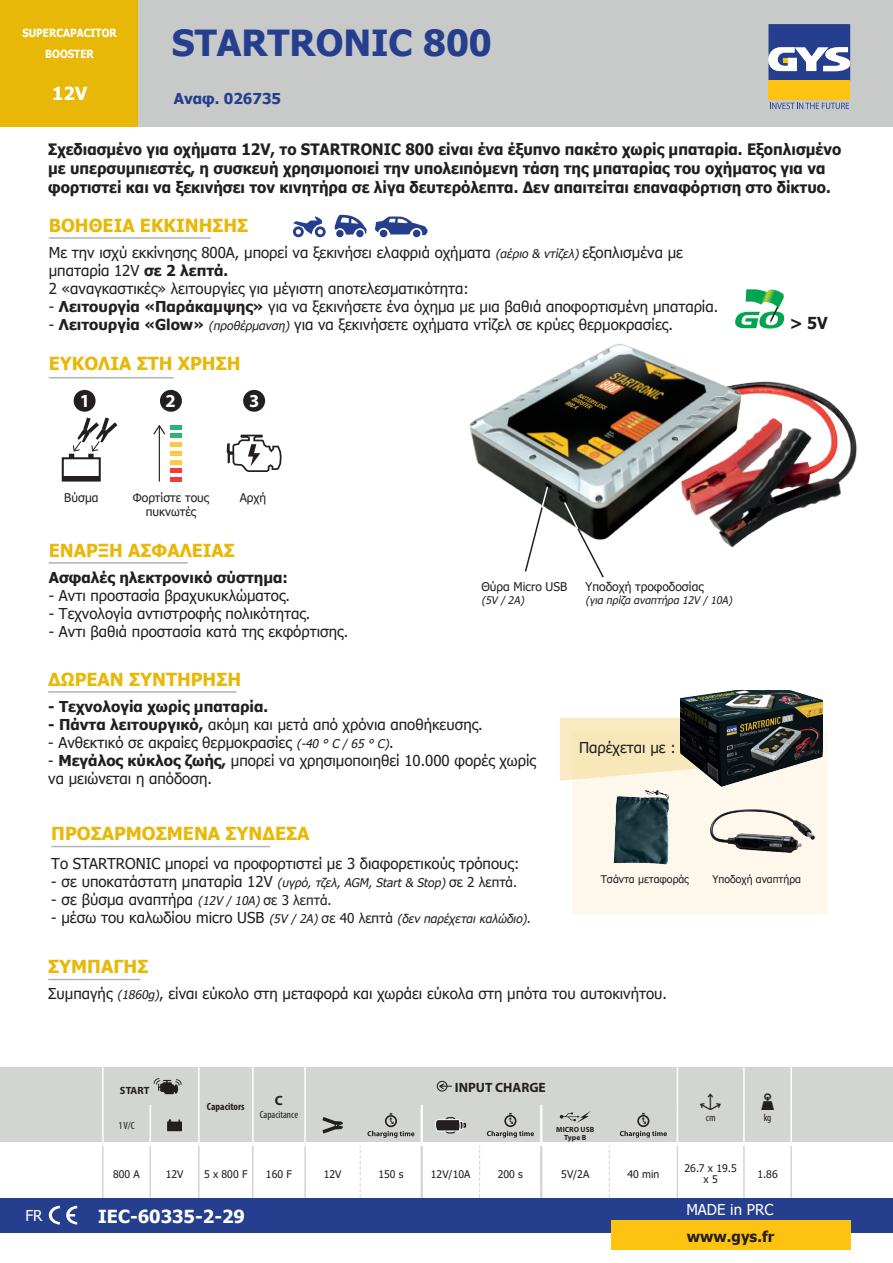
<style>
.page{position:relative;width:893px;height:1263px;background:#fff}
.page>*{position:absolute;margin:0;border:0;box-sizing:border-box;transform-origin:0 0}
.t1{font:700 36px "Tahoma";color:#253f8e}
.t2{font:700 18.45px "Myriad Pro";color:#fff}
.t3{font:700 18px "Tahoma";color:#e8b809}
.t4{font:700 18px "Tahoma";color:#fff}
.t5{font:700 16.5px "Tahoma";color:#231f20;scale:.95 1}
.t6{font:700 15.75px/18.9px "Tahoma";color:#231f20;scale:.95 1}
.t7{font:15px/18px "Tahoma";color:#231f20}
.t8{font:700 15px "Tahoma";color:#231f20}
.t9{font:15px "Tahoma";color:#fff}
.t10{font:700 15px "Tahoma";color:#253f8e}
.t11{font:700 13.5px "Myriad Pro";color:#231f20}
.t12{font:italic 12px "Tahoma";color:#231f20}
.t13{font:12px/14.4px "Tahoma";color:#231f20;text-align:center}
.t14{font:700 11.25px/21px "Tahoma";color:#fff;text-align:center;scale:.9 1}
.t15{font:10.5px/10.5px "Tahoma";color:#231f20;text-align:center}
.t16{font:italic 10.5px "Tahoma";color:#231f20}
.t17{font:condensed 10.5px "Myriad Pro";color:#231f20}
.t18{font:700 condensed 10.5px "Myriad Pro";color:#231f20}
.t19{font:700 10.5px "Myriad Pro";color:#231f20}
.t20{font:700 7.5px/7.5px "Myriad Pro";color:#231f20;text-align:center}
.s1{font-style:italic;font-size:12px}
.s2{font-weight:700}
.s3{font-size:13.5px}
.s4{font-style:normal;font-size:15px}
.s5{font-style:normal;font-size:13.5px}
</style>
<div class="page">
<img style="left:469px;top:344px;width:388px;height:204px">
<div style="left:0;top:1067px;width:893px;height:75px;background:#d3d5d3"></div>
<hr style="left:102px;top:1067px;width:2px;height:38px;background:#fff">
<hr style="left:198px;top:1067px;width:2px;height:38px;background:#fff">
<hr style="left:252px;top:1067px;width:2px;height:38px;background:#fff">
<hr style="left:304px;top:1067px;width:2px;height:38px;background:#fff">
<hr style="left:677px;top:1067px;width:1px;height:38px;background:#fff">
<hr style="left:743px;top:1067px;width:2px;height:38px;background:#fff">
<hr style="left:102px;top:1105px;width:2px;height:41px;background:#fff">
<hr style="left:102px;top:1146px;width:2px;height:55px;background:#d3d5d3">
<hr style="left:790px;top:1146px;width:2px;height:55px;background:#d3d5d3">
<hr style="left:790px;top:1067px;width:2px;height:38px;background:#fff">
<hr style="left:790px;top:1105px;width:2px;height:41px;background:#fff">
<div style="left:137px;top:0;width:756px;height:127px;background:#c8c9c9"></div>
<div style="left:0;top:1198px;width:893px;height:34px;background:#253f8e"></div>
<div style="left:768px;top:81px;width:82px;height:19px;background:#fec210"></div>
<svg style="left:768px;top:24px;width:82px;height:57px;background:#6475a9"></svg>
<svg style="left:770px;top:103px;width:79px;height:6px"></svg>
<div style="left:0;top:0;width:137px;height:127px;background:#e8b809"></div>
<div style="left:611px;top:1221px;width:239px;height:29px;background:#fec210"></div>
<svg style="left:49px;top:1206px;width:11px;height:18px"></svg>
<svg style="left:66px;top:1206px;width:11px;height:18px"></svg>
<div style="left:560px;top:718px;width:120px;height:62px;background:#f9eac1"></div>
<svg style="left:573px;top:732px;width:255px;height:181px;background:#fbf4e2"></svg>
<hr style="left:48px;top:979px;width:92px;height:1px;background:#b2b5b5">
<hr style="left:49px;top:377px;width:125px;height:1px;background:#b2b5b5">
<hr style="left:49px;top:237px;width:162px;height:2px;background:#b2b5b5">
<hr style="left:48px;top:691px;width:188px;height:2px;background:#b2b5b5">
<hr style="left:49px;top:562px;width:139px;height:2px;background:#b2b5b5">
<img style="left:609px;top:790px;width:65px;height:77px">
<img style="left:708px;top:805px;width:109px;height:52px">
<div style="left:243px;top:390px;width:22px;height:22px;background:#231f20;border-radius:50%"></div>
<div style="left:160px;top:390px;width:22px;height:22px;background:#231f20;border-radius:50%"></div>
<div style="left:74px;top:390px;width:22px;height:22px;background:#231f20;border-radius:50%"></div>
<div style="left:62px;top:457px;width:39px;height:25px;border:2px solid #231f20"></div>
<hr style="left:63px;top:476px;width:37px;height:4px;background:#231f20">
<svg style="left:69px;top:417px;width:48px;height:44px"></svg>
<hr style="left:170px;top:425px;width:11px;height:4px;background:#2bb572">
<hr style="left:170px;top:434px;width:11px;height:4px;background:#2bb572">
<hr style="left:170px;top:443px;width:11px;height:4px;background:#fec83f">
<hr style="left:170px;top:451px;width:11px;height:4px;background:#fec83f">
<hr style="left:170px;top:460px;width:11px;height:4px;background:#fec83f">
<hr style="left:170px;top:469px;width:11px;height:4px;background:#ee3e35">
<hr style="left:170px;top:477px;width:11px;height:4px;background:#ee3e35">
<hr style="left:159px;top:426px;width:1px;height:55px;background:#231f20">
<svg style="left:153px;top:425px;width:12px;height:9px"></svg>
<svg style="left:227px;top:435px;width:55px;height:37px"></svg>
<hr style="left:51px;top:846px;width:219px;height:1px;background:#b2b5b5">
<img style="left:680px;top:691px;width:142px;height:99px">
<svg style="left:735px;top:289px;width:49px;height:39px"></svg>
<svg style="left:293px;top:216px;width:33px;height:21px"></svg>
<svg style="left:334px;top:214px;width:32px;height:23px"></svg>
<svg style="left:375px;top:216px;width:53px;height:21px"></svg>
<svg style="left:524px;top:484px;width:25px;height:88px"></svg>
<svg style="left:562px;top:500px;width:43px;height:78px"></svg>
<svg style="left:103px;top:1078px;width:688px;height:120px"></svg>
<p class="t14" style="left:22px;top:23px;width:106px">SUPERCAPACITOR<br>BOOSTER</p>
<p class="t4" style="left:52px;top:81px;width:37px">12V</p>
<h1 class="t1" style="left:172px;top:18px;width:322px">STARTRONIC 800</h1>
<p class="t10" style="left:174px;top:88px;width:109px">Αναφ. 026735</p>
<p class="t6" style="left:48px;top:140px;width:836px">Σχεδιασμένο για οχήματα 12V, το STARTRONIC 800 είναι ένα έξυπνο πακέτο χωρίς μπαταρία. Εξοπλισμένο με υπερσυμπιεστές, η συσκευή χρησιμοποιεί την υπολειπόμενη τάση της μπαταρίας του οχήματος για να φορτιστεί και να ξεκινήσει τον κινητήρα σε λίγα δευτερόλεπτα. Δεν απαιτείται επαναφόρτιση στο δίκτυο.</p>
<p class="t3" style="left:49px;top:213px;width:201px">ΒΟΗΘΕΙΑ ΕΚΚΙΝΗΣΗΣ</p>
<p class="t7" style="left:49px;top:244px;width:636px">Με την ισχύ εκκίνησης 800Α, μπορεί να ξεκινήσει ελαφριά οχήματα <span class="s1">(αέριο &amp; ντίζελ)</span>εξοπλισμένα με μπαταρία 12V <span class="s2">σε 2 λεπτά.<br></span>2 «αναγκαστικές» λειτουργίες για μέγιστη αποτελεσματικότητα:</p>
<p class="t7" style="left:49px;top:298px;width:671px">- <span class="s2">Λειτουργία «Παράκαμψης»</span> για να ξεκινήσετε ένα όχημα με μια βαθιά αποφορτισμένη μπαταρία.</p>
<p class="t7" style="left:49px;top:316px;width:626px">- <span class="s2">Λειτουργία «Glow»</span> <span class="s1">(προθέρμανση)</span> για να ξεκινήσετε οχήματα ντίζελ σε κρύες θερμοκρασίες.</p>
<p class="t3" style="left:49px;top:351px;width:193px">ΕΥΚΟΛΙΑ ΣΤΗ ΧΡΗΣΗ</p>
<p class="t2" style="left:80px;top:389px;width:12px">1</p>
<p class="t2" style="left:166px;top:389px;width:12px">2</p>
<p class="t2" style="left:249px;top:389px;width:12px">3</p>
<p class="t13" style="left:64px;top:491px;width:36px">Βύσμα</p>
<p class="t13" style="left:133px;top:491px;width:78px">Φορτίστε τους πυκνωτές</p>
<p class="t13" style="left:240px;top:491px;width:28px">Αρχή</p>
<p class="t3" style="left:49px;top:538px;width:188px">ΕΝΑΡΞΗ ΑΣΦΑΛΕΙΑΣ</p>
<p class="t8" style="left:49px;top:567px;width:241px">Ασφαλές ηλεκτρονικό σύστημα:</p>
<p class="t7" style="left:49px;top:587px;width:243px">- Αντι προστασία βραχυκυκλώματος.</p>
<p class="t7" style="left:49px;top:605px;width:263px">- Τεχνολογία αντιστροφής πολικότητας.</p>
<p class="t7" style="left:49px;top:623px;width:301px">- Αντι βαθιά προστασία κατά της εκφόρτισης.</p>
<p class="t3" style="left:48px;top:667px;width:194px">ΔΩΡΕΑΝ ΣΥΝΤΗΡΗΣΗ</p>
<p class="t13" style="left:481px;top:580px;width:87px">Θύρα Micro USB</p>
<p class="t16" style="left:481px;top:593px;width:47px">(5V /2Α)</p>
<p class="t8" style="left:48px;top:696px;width:221px">- Τεχνολογία χωρίς μπαταρία.</p>
<p class="t7" style="left:48px;top:716px;width:436px"><span class="s2">- Πάντα λειτουργικό,</span> ακόμη και μετά από χρόνια αποθήκευσης.</p>
<p class="t7" style="left:48px;top:734px;width:347px">- Ανθεκτικό σε ακραίες θερμοκρασίες <span class="s1">(-40 °C /65 °C)</span>.</p>
<p class="t7" style="left:48px;top:752px;width:489px">- <span class="s2">Μεγάλος κύκλος ζωής,</span> μπορεί να χρησιμοποιηθεί 10.000 φορές χωρίς να μειώνεται η απόδοση.</p>
<p class="t13" style="left:586px;top:580px;width:119px">Υποδοχή τροφοδοσίας</p>
<p class="t16" style="left:586px;top:593px;width:151px">(για πρίζα αναπτήρα 12V /10A)</p>
<p class="t7" style="left:579px;top:739px;width:98px">Παρέχεται με :</p>
<p class="t5" style="left:790px;top:311px;width:41px">&gt; 5V</p>
<p class="t3" style="left:51px;top:821px;width:260px">ΠΡΟΣΑΡΜΟΣΜΕΝΑ ΣΥΝΔΕΣΑ</p>
<p class="t7" style="left:51px;top:856px;width:469px">Το STARTRONIC μπορεί να προφορτιστεί με 3 διαφορετικούς τρόπους:</p>
<p class="t7" style="left:51px;top:874px;width:467px">- σε υποκατάστατη μπαταρία 12V <span class="s1">(υγρό,τζελ,AGM,Start&amp; Stop)</span><span class="s3">σε 2 λεπτά.</span></p>
<p class="t7" style="left:51px;top:892px;width:282px">- σε βύσμα αναπτήρα <span class="s1">(12V /10A)</span><span class="s3">σε 3 λεπτά.</span></p>
<p class="t12" style="left:51px;top:911px;width:481px"><span class="s4">- μέσω του καλωδίου micro USB</span> (5V /2A)<span class="s5">σε 40 λεπτά</span> (δεν παρέχεταικαλώδιο)<span class="s5">.</span></p>
<p class="t3" style="left:48px;top:954px;width:102px">ΣΥΜΠΑΓΗΣ</p>
<p class="t15" style="left:601px;top:874px;width:90px">Τσάντα μεταφοράς</p>
<p class="t15" style="left:712px;top:874px;width:90px">Υποδοχή αναπτήρα</p>
<p class="t7" style="left:48px;top:986px;width:620px">Συμπαγής <span class="s1">(1860g)</span>, είναι εύκολο στη μεταφορά και χωράει εύκολα στη μπότα του αυτοκινήτου.</p>
<p class="t19" style="left:120px;top:1084px;width:31px">START</p>
<p class="t17" style="left:118px;top:1119px;width:18px">1V/C</p>
<p class="t18" style="left:207px;top:1100px;width:39px">Capacitors</p>
<p class="t11" style="left:275px;top:1092px;width:10px">C</p>
<p class="t17" style="left:260px;top:1108px;width:40px">Capacitance</p>
<p class="t11" style="left:455px;top:1078px;width:92px">INPUT CHARGE</p>
<p class="t20" style="left:556px;top:1125px;width:39px">MICRO USB<br>Type B</p>
<p class="t17" style="left:706px;top:1111px;width:11px">cm</p>
<p class="t17" style="left:764px;top:1111px;width:9px">kg</p>
<p class="t15" style="left:113px;top:1169px;width:28px">800 A</p>
<p class="t15" style="left:166px;top:1169px;width:19px">12V</p>
<p class="t15" style="left:204px;top:1169px;width:45px">5 x 800 F</p>
<p class="t15" style="left:266px;top:1169px;width:27px">160 F</p>
<p class="t15" style="left:324px;top:1169px;width:19px">12V</p>
<p class="t15" style="left:378px;top:1169px;width:27px">150 s</p>
<p class="t15" style="left:431px;top:1169px;width:41px">12V/10A</p>
<p class="t15" style="left:498px;top:1169px;width:27px">200 s</p>
<p class="t15" style="left:561px;top:1169px;width:30px">5V/2A</p>
<p class="t15" style="left:627px;top:1169px;width:33px">40 min</p>
<p class="t15" style="left:684px;top:1164px;width:54px">26.7 x 19.5 x 5</p>
<p class="t15" style="left:757px;top:1169px;width:22px">1.86</p>
<p class="t9" style="left:686px;top:1199px;width:88px">MADE in PRC</p>
<p class="t9" style="left:25px;top:1205px;width:19px">FR</p>
<p class="t4" style="left:98px;top:1203px;width:148px">IEC-60335-2-29</p>
<p class="t8" style="left:687px;top:1226px;width:89px">www.gys.fr</p>
</div>
